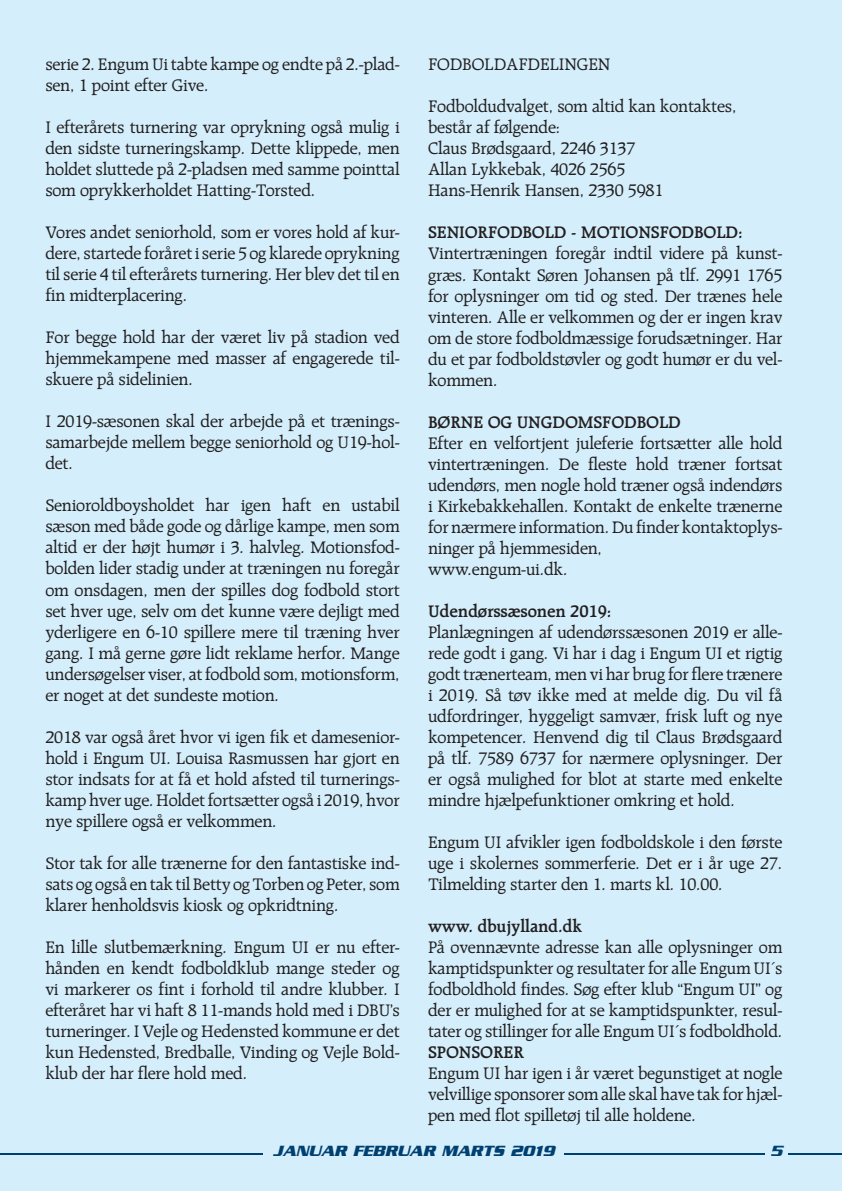
<style>
.page{position:relative;width:842px;height:1191px;background:#d4effb}
.page>*{position:absolute;margin:0;border:0;box-sizing:border-box;transform-origin:0 0}
.t1{font:18px/21px "Raleigh LT Std";letter-spacing:-.01em;color:#231f20;text-align:justify}
.t2{font:600 18px "Raleigh LT Std";letter-spacing:-.01em;color:#231f20}
.t3{font:italic 700 16px "Serpentine Std";color:#004071}
</style>
<div class="page">
<hr style="left:0;top:1153px;width:842px;height:1px;background:#004071">
<div style="left:765px;top:1145px;width:23px;height:46px;background:#d4effb"></div>
<div style="left:264px;top:1145px;width:300px;height:46px;background:#d4effb"></div>
<p class="t1" style="left:45px;top:54px;width:356px">serie 2. Engum Ui tabte kampe og endte på 2.-plad&shy;sen, 1 point efter Give.</p>
<p class="t1" style="left:45px;top:117px;width:356px">I efterårets turnering var oprykning også mulig i den sidste turneringskamp. Dette klippede, men holdet sluttede på 2-pladsen med samme pointtal som oprykkerholdet Hatting-Torsted.</p>
<p class="t1" style="left:45px;top:222px;width:356px">Vores andet seniorhold, som er vores hold af kur&shy;dere, startede foråret i serie 5 og klarede oprykning til serie 4 til efterårets turnering. Her blev det til en fin midterplacering.</p>
<p class="t1" style="left:45px;top:327px;width:356px">For begge hold har der været liv på stadion ved hjemmekampene med masser af engagerede til&shy;skuere på sidelinien.</p>
<p class="t1" style="left:45px;top:411px;width:356px">I 2019-sæsonen skal der arbejde på et trænings&shy;samarbejde mellem begge seniorhold og U19-hol&shy;det.</p>
<p class="t1" style="left:45px;top:495px;width:356px">Senioroldboysholdet har igen haft en ustabil sæson med både gode og dårlige kampe, men som altid er der højt humør i 3. halvleg. Motionsfod&shy;bolden lider stadig under at træningen nu foregår om onsdagen, men der spilles dog fodbold stort set hver uge, selv om det kunne være dejligt med yderligere en 6-10 spillere mere til træning hver gang. I må gerne gøre lidt reklame herfor. Mange undersøgelser viser, at fodbold som, motionsform, er noget at det sundeste motion.</p>
<p class="t1" style="left:45px;top:726px;width:356px">2018 var også året hvor vi igen fik et damesenior&shy;hold i Engum UI. Louisa Rasmussen har gjort en stor indsats for at få et hold afsted til turnerings&shy;kamp hver uge. Holdet fortsætter også i 2019, hvor nye spillere også er velkommen.</p>
<p class="t1" style="left:45px;top:852px;width:356px">Stor tak for alle trænerne for den fantastiske ind&shy;sats og også en tak til Betty og Torben og Peter, som klarer henholdsvis kiosk og opkridtning.</p>
<p class="t1" style="left:45px;top:936px;width:356px">En lille slutbemærkning. Engum UI er nu efter&shy;hånden en kendt fodboldklub mange steder og vi markerer os fint i forhold til andre klubber. I efteråret har vi haft 8 11-mands hold med i DBU’s turneringer. I Vejle og Hedensted kommune er det kun Hedensted, Bredballe, Vinding og Vejle Bold&shy;klub der har flere hold med.</p>
<p class="t1" style="left:428px;top:54px;width:184px">FODBOLDAFDELINGEN</p>
<p class="t1" style="left:428px;top:96px;width:310px;text-align:left">Fodboldudvalget, som altid kan kontaktes, består af følgende:<br>Claus Brødsgaard, 2246 3137<br>Allan Lykkebak, 4026 2565<br>Hans-Henrik Hansen, 2330 5981</p>
<p class="t2" style="left:428px;top:223px;width:316px">SENIORFODBOLD - MOTIONSFODBOLD:</p>
<p class="t1" style="left:428px;top:243px;width:356px">Vintertræningen foregår indtil videre på kunst&shy;græs. Kontakt Søren Johansen på tlf. 2991 1765 for oplysninger om tid og sted. Der trænes hele vinteren. Alle er velkommen og der er ingen krav om de store fodboldmæssige forudsætninger. Har du et par fodboldstøvler og godt humør er du vel&shy;kommen.</p>
<p class="t2" style="left:428px;top:412px;width:254px">BØRNE OG UNGDOMSFODBOLD</p>
<p class="t1" style="left:428px;top:432px;width:356px;text-align:left">Efter en velfortjent juleferie fortsætter alle hold vintertræningen. De fleste hold træner fortsat udendørs, men nogle hold træner også indendørs i Kirkebakkehallen. Kontakt de enkelte trænerne for nærmere information. Du finder kontaktoplys&shy;ninger på hjemmesiden,<br>www.engum-ui.dk.</p>
<p class="t2" style="left:428px;top:601px;width:185px">Udendørssæsonen 2019:</p>
<p class="t1" style="left:428px;top:621px;width:356px">Planlægningen af udendørssæsonen 2019 er alle&shy;rede godt i gang. Vi har i dag i Engum UI et rigtig godt trænerteam, men vi har brug for flere trænere i 2019. Så tøv ikke med at melde dig. Du vil få udfordringer, hyggeligt samvær, frisk luft og nye kompetencer. Henvend dig til Claus Brødsgaard på tlf. 7589 6737 for nærmere oplysninger. Der er også mulighed for blot at starte med enkelte mindre hjælpefunktioner omkring et hold.</p>
<p class="t1" style="left:428px;top:831px;width:356px">Engum UI afvikler igen fodboldskole i den første uge i skolernes sommerferie. Det er i år uge 27.<br>Tilmelding starter den 1. marts kl. 10.00.</p>
<p class="t2" style="left:428px;top:916px;width:156px">www. dbujylland.dk</p>
<p class="t1" style="left:428px;top:936px;width:356px">På ovennævnte adresse kan alle oplysninger om kamptidspunkter og resultater for alle Engum UI´s fodboldhold findes. Søg efter klub “Engum UI” og der er mulighed for at se kamptidspunkter, resul&shy;tater og stillinger for alle Engum UI´s fodboldhold.</p>
<p class="t2" style="left:428px;top:1042px;width:97px">SPONSORER</p>
<p class="t1" style="left:428px;top:1062px;width:356px">Engum UI har igen i år været begunstiget at nogle velvillige sponsorer som alle skal have tak for hjæl&shy;pen med flot spilletøj til alle holdene.</p>
<p class="t3" style="left:273px;top:1141px;width:283px">JANUAR FEBRUAR MARTS 2019</p>
<p class="t3" style="left:771px;top:1141px;width:13px">5</p>
</div>
